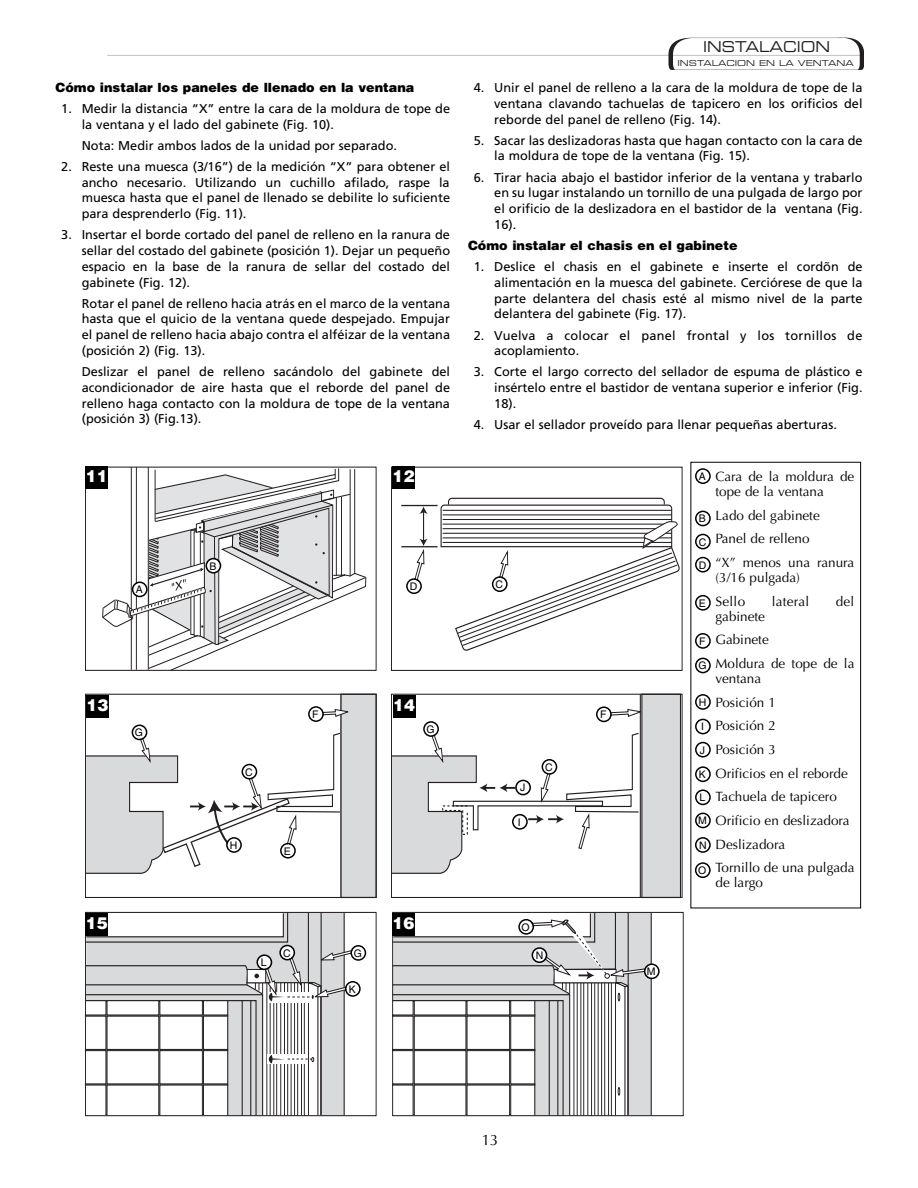
<style>
.page{position:relative;width:918px;height:1188px;background:#fff}
.page>*{position:absolute;margin:0;border:0;box-sizing:border-box;transform-origin:0 0}
.t1{font:900 16.5px "Helvetica";color:#fff}
.t2{font:15px "Eurostile Extended Two";color:#231f20;scale:.9 1}
.t3{font:15px "Optima";color:#000}
.t4{font:13.5px/23.7px "Optima";color:#000}
.t5{font:13.5px "Optima";letter-spacing:.02em;color:#000}
.t6{font:12.75px/15.8px "Frutiger";color:#000;text-align:justify}
.t7{font:900 12.75px "Helvetica";color:#000}
.t8{font:12.75px/15.8px "Frutiger";letter-spacing:.02em;color:#000}
.t9{font:10.5px "Helvetica";color:#000}
.t10{font:8.25px/9.8px "Eurostile Extended Two";color:#231f20}
.t11{font:8.25px "Eurostile Extended Two";color:#231f20;scale:.95 1}
</style>
<div class="page">
<hr style="left:107px;top:55px;width:756px;height:1px;background:#231f20">
<svg style="left:666px;top:37px;width:198px;height:33px"></svg>
<hr style="left:640px;top:694px;width:1px;height:203px;background:#231f20">
<div style="left:341px;top:694px;width:35px;height:203px;background:#d9dadc"></div>
<div style="left:340px;top:694px;width:37px;height:204px;border:1px solid #231f20"></div>
<div style="left:642px;top:694px;width:38px;height:203px;background:#d9dadc"></div>
<div style="left:391px;top:467px;width:291px;height:204px;border:1px solid #231f20"></div>
<div style="left:85px;top:694px;width:291px;height:204px;border:1px solid #231f20"></div>
<div style="left:391px;top:694px;width:291px;height:204px;border:1px solid #231f20"></div>
<hr style="left:401px;top:505px;width:37px;height:1px;background:#231f20">
<hr style="left:401px;top:546px;width:37px;height:1px;background:#231f20">
<div style="left:690px;top:462px;width:171px;height:446px;border:1px solid #000"></div>
<div style="left:392px;top:467px;width:23px;height:22px;background:#000"></div>
<div style="left:86px;top:695px;width:23px;height:23px;background:#000"></div>
<div style="left:393px;top:695px;width:23px;height:23px;background:#000"></div>
<svg style="left:695px;top:468px;width:16px;height:16px"></svg>
<svg style="left:695px;top:511px;width:16px;height:15px"></svg>
<svg style="left:86px;top:467px;width:281px;height:204px"></svg>
<svg style="left:695px;top:534px;width:16px;height:15px"></svg>
<svg style="left:440px;top:498px;width:240px;height:153px"></svg>
<svg style="left:695px;top:557px;width:16px;height:16px"></svg>
<svg style="left:406px;top:507px;width:22px;height:87px"></svg>
<svg style="left:695px;top:595px;width:16px;height:16px"></svg>
<svg style="left:695px;top:633px;width:16px;height:16px"></svg>
<svg style="left:695px;top:658px;width:16px;height:15px"></svg>
<svg style="left:695px;top:694px;width:16px;height:16px"></svg>
<svg style="left:85px;top:706px;width:264px;height:168px"></svg>
<svg style="left:695px;top:719px;width:16px;height:15px"></svg>
<svg style="left:695px;top:742px;width:16px;height:16px"></svg>
<svg style="left:391px;top:706px;width:250px;height:168px"></svg>
<svg style="left:695px;top:766px;width:16px;height:16px"></svg>
<svg style="left:695px;top:789px;width:16px;height:16px"></svg>
<svg style="left:84px;top:911px;width:282px;height:206px"></svg>
<svg style="left:695px;top:813px;width:16px;height:15px"></svg>
<svg style="left:695px;top:837px;width:16px;height:16px"></svg>
<svg style="left:695px;top:862px;width:16px;height:16px"></svg>
<svg style="left:392px;top:911px;width:268px;height:206px"></svg>
<div style="left:86px;top:466px;width:22px;height:23px;background:#000"></div>
<p class="t2" style="left:703px;top:41px;width:143px">INSTALACION</p>
<p class="t7" style="left:56px;top:82px;width:360px">Cómo instalar los paneles de llenado en la ventana</p>
<p class="t6" style="left:82px;top:102px;width:370px;text-indent:-20px">1. Medir la distancia “X” entre la cara de la moldura de tope de la ventana y el lado del gabinete (Fig. 10).</p>
<p class="t6" style="left:82px;top:138px;width:317px">Nota: Medir ambos lados de la unidad por separado.</p>
<p class="t6" style="left:82px;top:160px;width:370px;text-indent:-20px">2. Reste una muesca (3/16”) de la medición “X” para obtener el ancho necesario. Utilizando un cuchillo afilado, raspe la muesca hasta que el panel de llenado se debilite lo suficiente para desprenderlo (Fig. 11).</p>
<p class="t6" style="left:82px;top:228px;width:370px;text-indent:-20px">3. Insertar el borde cortado del panel de relleno en la ranura de sellar del costado del gabinete (posición 1). Dejar un pequeño espacio en la base de la ranura de sellar del costado del gabinete (Fig. 12).</p>
<p class="t6" style="left:82px;top:296px;width:370px">Rotar el panel de relleno hacia atrás en el marco de la ventana hasta que el quicio de la ventana quede despejado. Empujar el panel de relleno hacia abajo contra el alféizar de la ventana (posición 2) (Fig. 13).</p>
<p class="t6" style="left:82px;top:365px;width:370px">Deslizar el panel de relleno sacándolo del gabinete del acondicionador de aire hasta que el reborde del panel de relleno haga contacto con la moldura de tope de la ventana (posición 3) (Fig.13).</p>
<p class="t2" style="left:144px;top:211px;width:138px">NSTALACION</p>
<p class="t11" style="left:112px;top:230px;width:194px">REQUERIMIENTOS ELECTRICOS Y</p>
<p class="t2" style="left:140px;top:421px;width:143px">INSTALACION</p>
<p class="t10" style="left:677px;top:59px;width:178px">INSTALACION EN LA VENTANA</p>
<p class="t6" style="left:494px;top:81px;width:370px;text-indent:-20px">4. Unir el panel de relleno a la cara de la moldura de tope de la ventana clavando tachuelas de tapicero en los orificios del reborde del panel de relleno (Fig. 14).</p>
<p class="t6" style="left:494px;top:133px;width:370px;text-indent:-20px">5. Sacar las deslizadoras hasta que hagan contacto con la cara de la moldura de tope de la ventana (Fig. 15).</p>
<p class="t6" style="left:494px;top:170px;width:370px;text-indent:-20px">6. Tirar hacia abajo el bastidor inferior de la ventana y trabarlo en su lugar instalando un tornillo de una pulgada de largo por el orificio de la deslizadora en el bastidor de la ventana (Fig.<br>16).</p>
<p class="t7" style="left:468px;top:241px;width:271px">Cómo instalar el chasis en el gabinete</p>
<p class="t6" style="left:494px;top:260px;width:370px;text-indent:-20px">1. Deslice el chasis en el gabinete e inserte el cordõn de alimentación en la muesca del gabinete. Cerciórese de que la parte delantera del chasis esté al mismo nivel de la parte delantera del gabinete (Fig. 17).</p>
<p class="t8" style="left:494px;top:328px;width:370px;text-indent:-20px">2. Vuelva a colocar el panel frontal y los tornillos de acoplamiento.</p>
<p class="t6" style="left:494px;top:365px;width:370px;text-indent:-20px">3. Corte el largo correcto del sellador de espuma de plástico e insértelo entre el bastidor de ventana superior e inferior (Fig.<br>18).</p>
<p class="t6" style="left:474px;top:418px;width:365px">4. Usar el sellador proveído para llenar pequeñas aberturas.</p>
<p class="t2" style="left:703px;top:97px;width:143px">INSTALACION</p>
<p class="t10" style="left:701px;top:177px;width:141px">ONTROLES MECANICOS</p>
<p class="t2" style="left:680px;top:281px;width:196px">FUNCIONAMIENTO</p>
<p class="t10" style="left:683px;top:298px;width:168px">CONTROLES ELECTRONICOS</p>
<p class="t10" style="left:707px;top:372px;width:128px;text-indent:15px">OCALIZACION Y<br>OLUCION DE AVERIAS</p>
<p class="t1" style="left:86px;top:470px;width:24px">11</p>
<p class="t4" style="left:716px;top:470px;width:140px;line-height:15px">Cara de la moldura de tope de la ventana</p>
<p class="t4" style="left:716px;top:505px;width:140px">Lado del gabinete<br>Panel de relleno<br>“X” menos una ranura</p>
<p class="t4" style="left:716px;top:567px;width:86px">(3/16 pulgada)<br>Sello</p>
<p class="t1" style="left:392px;top:470px;width:24px">12</p>
<p class="t9" style="left:699px;top:473px;width:9px">A</p>
<p class="t9" style="left:699px;top:515px;width:9px">B</p>
<p class="t9" style="left:699px;top:538px;width:9px">C</p>
<p class="t9" style="left:699px;top:561px;width:9px">D</p>
<p class="t9" style="left:209px;top:562px;width:9px">B</p>
<p class="t9" style="left:496px;top:581px;width:9px">C</p>
<p class="t9" style="left:410px;top:583px;width:9px">D</p>
<p class="t9" style="left:136px;top:586px;width:9px">A</p>
<p class="t5" style="left:772px;top:596px;width:39px">lateral</p>
<p class="t4" style="left:836px;top:591px;width:20px">del</p>
<p class="t4" style="left:716px;top:606px;width:140px">gabinete<br>Gabinete<br>Moldura de tope de la</p>
<p class="t4" style="left:716px;top:668px;width:140px">ventana<br>Posición 1<br>Posición 2<br>Posición 3<br>Orificios en el reborde<br>Tachuela de tapicero<br>Orificio en deslizadora<br>Deslizadora<br>Tornillo de una pulgada</p>
<p class="t4" style="left:716px;top:872px;width:49px">de largo</p>
<p class="t9" style="left:699px;top:599px;width:9px">E</p>
<p class="t9" style="left:699px;top:637px;width:8px">F</p>
<p class="t9" style="left:698px;top:662px;width:10px">G</p>
<p class="t9" style="left:699px;top:698px;width:9px">H</p>
<p class="t1" style="left:86px;top:699px;width:24px">13</p>
<p class="t1" style="left:393px;top:699px;width:24px">14</p>
<p class="t9" style="left:312px;top:710px;width:8px">F</p>
<p class="t9" style="left:600px;top:711px;width:8px">F</p>
<p class="t2" style="left:703px;top:718px;width:143px">INSTALACION</p>
<p class="t9" style="left:701px;top:723px;width:4px">I</p>
<p class="t9" style="left:135px;top:729px;width:10px">G</p>
<p class="t9" style="left:427px;top:725px;width:10px">G</p>
<p class="t9" style="left:700px;top:746px;width:7px">J</p>
<p class="t9" style="left:545px;top:763px;width:9px">C</p>
<p class="t9" style="left:245px;top:768px;width:9px">C</p>
<p class="t9" style="left:699px;top:771px;width:9px">K</p>
<p class="t9" style="left:520px;top:784px;width:7px">J</p>
<p class="t9" style="left:700px;top:794px;width:7px">L</p>
<p class="t9" style="left:698px;top:817px;width:10px">M</p>
<p class="t9" style="left:699px;top:841px;width:9px">N</p>
<p class="t9" style="left:518px;top:818px;width:4px">I</p>
<p class="t9" style="left:230px;top:841px;width:9px">H</p>
<p class="t9" style="left:284px;top:847px;width:9px">E</p>
<p class="t9" style="left:698px;top:867px;width:10px">O</p>
<p class="t1" style="left:86px;top:917px;width:24px">15</p>
<p class="t1" style="left:393px;top:917px;width:24px">16</p>
<p class="t9" style="left:261px;top:959px;width:7px">L</p>
<p class="t9" style="left:283px;top:949px;width:9px">C</p>
<p class="t9" style="left:354px;top:949px;width:10px">G</p>
<p class="t9" style="left:349px;top:985px;width:9px">K</p>
<p class="t9" style="left:522px;top:923px;width:10px">O</p>
<p class="t9" style="left:536px;top:952px;width:9px">N</p>
<p class="t3" style="left:482px;top:1134px;width:18px">13</p>
<p class="t9" style="left:647px;top:968px;width:10px">M</p>
</div>
